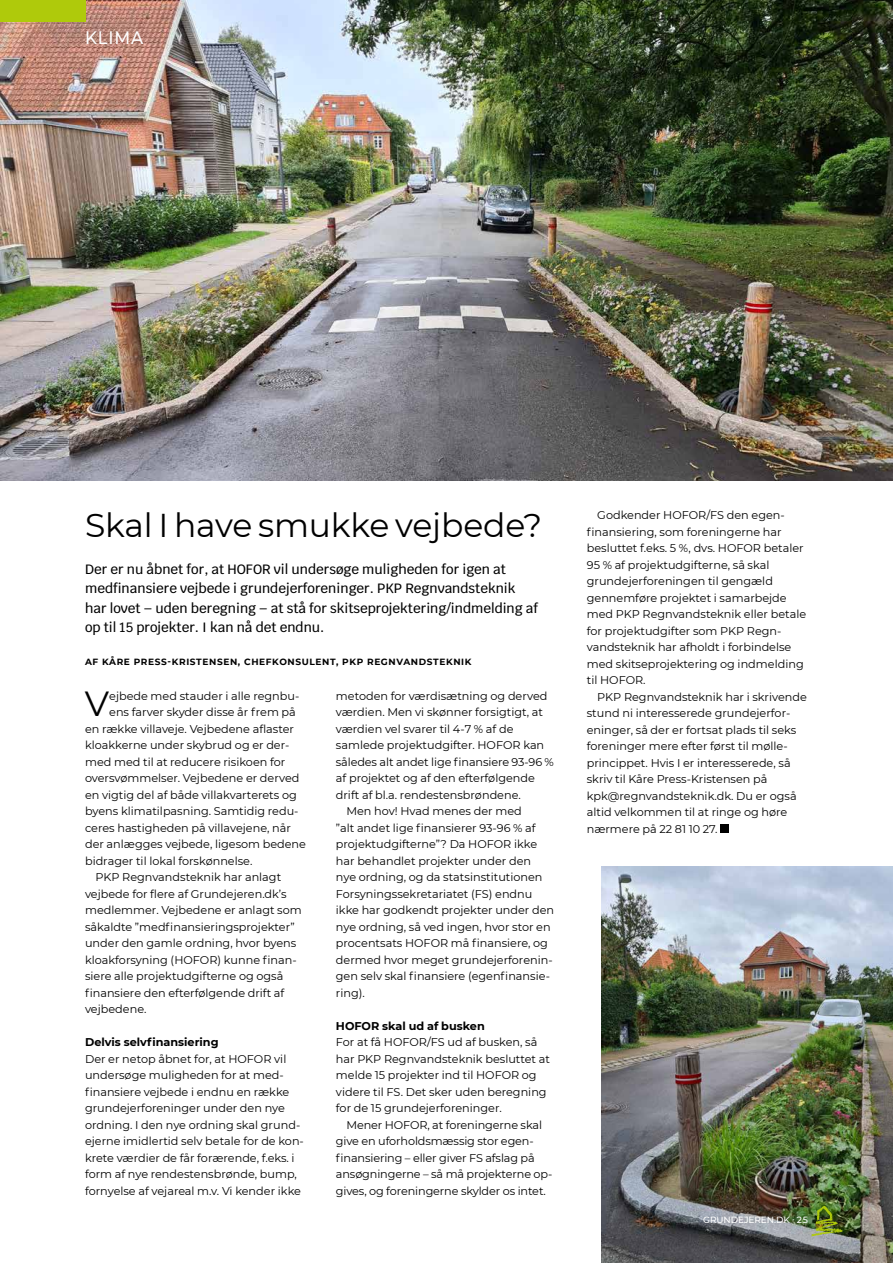
<style>
.page{position:relative;width:893px;height:1263px;background:#fff}
.page>*{position:absolute;margin:0;border:0;box-sizing:border-box;transform-origin:0 0}
.t1{font:34.8px "Montserrat";color:#000}
.t2{font:33px "Montserrat";letter-spacing:-.005em;color:#000}
.t3{font:500 18px "Montserrat";letter-spacing:.05em;color:#fff;scale:.92 1}
.t4{font:500 13.5px/19.5px "Krub";color:#000}
.t5{font:11.25px/16.5px "Montserrat";color:#000}
.t6{font:700 11.25px "Montserrat";color:#000}
.t7{font:700 9px "Montserrat";letter-spacing:.07em;color:#000}
.t8{font:500 9px "Montserrat";letter-spacing:-.01em;color:#fff}
</style>
<div class="page">
<img style="left:602px;top:867px;width:291px;height:396px">
<img style="left:810px;top:1206px;width:33px;height:31px">
<img style="left:0;top:0;width:893px;height:480px">
<div style="left:0;top:1px;width:85px;height:21px;background:#afca0b"></div>
<div style="left:720px;top:824px;width:9px;height:9px;background:#000"></div>
<h3 class="t3" style="left:85px;top:25px;width:65px">KLIMA</h3>
<h2 class="t2" style="left:85px;top:502px;width:459px">Skal I have smukke vejbede?</h2>
<p class="t5" style="left:587px;top:506px;width:221px;text-indent:10px">Godkender HOFOR/FS den egen&shy;finansiering, som foreningerne har besluttet f.eks. 5 %, dvs. HOFOR betaler 95 % af projektudgifterne, så skal grundejerforeningen til gengæld gennemføre projektet i samarbejde med PKP Regnvandsteknik eller betale for projektudgifter som PKP Regn&shy;vandsteknik har afholdt i forbindelse med skitseprojektering og indmelding til HOFOR.</p>
<p class="t5" style="left:587px;top:688px;width:222px;text-indent:10px">PKP Regnvandsteknik har i skrivende stund ni interesserede grundejerfor&shy;eninger, så der er fortsat plads til seks foreninger mere efter først til mølle&shy;princippet. Hvis I er interesserede, så skriv til Kåre Press-Kristensen på kpk@regnvandsteknik.dk. Du er også altid velkommen til at ringe og høre nærmere på 22 81 10 27.</p>
<p class="t4" style="left:85px;top:559px;width:455px">Der er nu åbnet for, at HOFOR vil undersøge muligheden for igen at medfinansiere vejbede i grundejerforeninger. PKP Regnvandsteknik har lovet – uden beregning – at stå for skitseprojektering/indmelding af op til 15 projekter. I kan nå det endnu.</p>
<p class="t7" style="left:85px;top:656px;width:388px">AF KÅRE PRESS-KRISTENSEN, CHEFKONSULENT, PKP REGNVANDSTEKNIK</p>
<p class="t5" style="left:336px;top:687px;width:213px">metoden for værdisætning og derved</p>
<p class="t5" style="left:336px;top:704px;width:209px">værdien. Men vi skønner forsigtigt, at</p>
<p class="t5" style="left:336px;top:720px;width:179px">værdien vel svarer til 4-7 % af de</p>
<p class="t5" style="left:336px;top:737px;width:210px">samlede projektudgifter. HOFOR kan</p>
<p class="t5" style="left:336px;top:753px;width:219px">således alt andet lige finansiere 93-96 %</p>
<p class="t5" style="left:336px;top:770px;width:201px">af projektet og af den efterfølgende</p>
<p class="t5" style="left:336px;top:786px;width:186px">drift af bl.a. rendestensbrøndene.</p>
<p class="t5" style="left:346px;top:803px;width:177px">Men hov! Hvad menes der med</p>
<p class="t5" style="left:336px;top:819px;width:201px">”alt andet lige finansierer 93-96 % af</p>
<p class="t5" style="left:336px;top:836px;width:203px">projektudgifterne”? Da HOFOR ikke</p>
<p class="t5" style="left:336px;top:852px;width:197px">har behandlet projekter under den</p>
<p class="t5" style="left:336px;top:869px;width:208px">nye ordning, og da statsinstitutionen</p>
<p class="t5" style="left:336px;top:885px;width:198px">Forsyningssekretariatet (FS) endnu</p>
<p class="t5" style="left:336px;top:902px;width:220px">ikke har godkendt projekter under den</p>
<p class="t5" style="left:336px;top:918px;width:216px">nye ordning, så ved ingen, hvor stor en</p>
<p class="t5" style="left:336px;top:935px;width:214px">procentsats HOFOR må finansiere, og</p>
<p class="t5" style="left:336px;top:951px;width:218px">dermed hvor meget grundejerforenin-</p>
<p class="t5" style="left:336px;top:968px;width:216px">gen selv skal finansiere (egenfinansie-</p>
<p class="t5" style="left:336px;top:984px;width:30px">ring).</p>
<p class="t6" style="left:336px;top:1018px;width:150px">HOFOR skal ud af busken</p>
<p class="t5" style="left:336px;top:1034px;width:215px">For at få HOFOR/FS ud af busken, så har PKP Regnvandsteknik besluttet at melde 15 projekter ind til HOFOR og videre til FS. Det sker uden beregning for de 15 grundejerforeninger.</p>
<p class="t5" style="left:336px;top:1116px;width:218px;text-indent:10px">Mener HOFOR, at foreningerne skal give en uforholdsmæssig stor egen&shy;finansiering – eller giver FS afslag på ansøgningerne – så må projekterne op&shy;gives, og foreningerne skylder os intet.</p>
<h1 class="t1" style="left:85px;top:680px;width:26px">V</h1>
<p class="t5" style="left:109px;top:687px;width:192px">ejbede med stauder i alle regnbu-</p>
<p class="t5" style="left:109px;top:704px;width:188px">ens farver skyder disse år frem på</p>
<p class="t5" style="left:85px;top:720px;width:210px">en række villaveje. Vejbedene aflaster</p>
<p class="t5" style="left:85px;top:737px;width:206px">kloakkerne under skybrud og er der-</p>
<p class="t5" style="left:85px;top:753px;width:202px">med med til at reducere risikoen for</p>
<p class="t5" style="left:85px;top:770px;width:216px">oversvømmelser. Vejbedene er derved</p>
<p class="t5" style="left:85px;top:786px;width:213px">en vigtig del af både villakvarterets og</p>
<p class="t5" style="left:85px;top:803px;width:215px">byens klimatilpasning. Samtidig redu-</p>
<p class="t5" style="left:85px;top:819px;width:207px">ceres hastigheden på villavejene, når</p>
<p class="t5" style="left:85px;top:836px;width:223px">der anlægges vejbede, ligesom bedene</p>
<p class="t5" style="left:85px;top:852px;width:169px">bidrager til lokal forskønnelse.</p>
<p class="t5" style="left:96px;top:869px;width:187px">PKP Regnvandsteknik har anlagt</p>
<p class="t5" style="left:85px;top:885px;width:203px">vejbede for flere af Grundejeren.dk’s</p>
<p class="t5" style="left:85px;top:902px;width:218px">medlemmer. Vejbedene er anlagt som</p>
<p class="t5" style="left:85px;top:918px;width:211px">såkaldte ”medfinansieringsprojekter”</p>
<p class="t5" style="left:85px;top:935px;width:213px">under den gamle ordning, hvor byens</p>
<p class="t5" style="left:85px;top:951px;width:213px">kloakforsyning (HOFOR) kunne finan-</p>
<p class="t5" style="left:85px;top:968px;width:200px">siere alle projektudgifterne og også</p>
<p class="t5" style="left:85px;top:984px;width:201px">finansiere den efterfølgende drift af</p>
<p class="t5" style="left:85px;top:1001px;width:63px">vejbedene.</p>
<p class="t6" style="left:85px;top:1034px;width:135px">Delvis selvfinansiering</p>
<p class="t5" style="left:85px;top:1050px;width:220px">Der er netop åbnet for, at HOFOR vil undersøge muligheden for at med&shy;finansiere vejbede i endnu en række grundejerforeninger under den nye ordning. I den nye ordning skal grund&shy;ejerne imidlertid selv betale for de kon&shy;krete værdier de får forærende, f.eks. i form af nye rendestensbrønde, bump, fornyelse af vejareal m.v. Vi kender ikke</p>
<p class="t8" style="left:703px;top:1213px;width:106px">GRUNDEJEREN.DK · 25</p>
</div>
